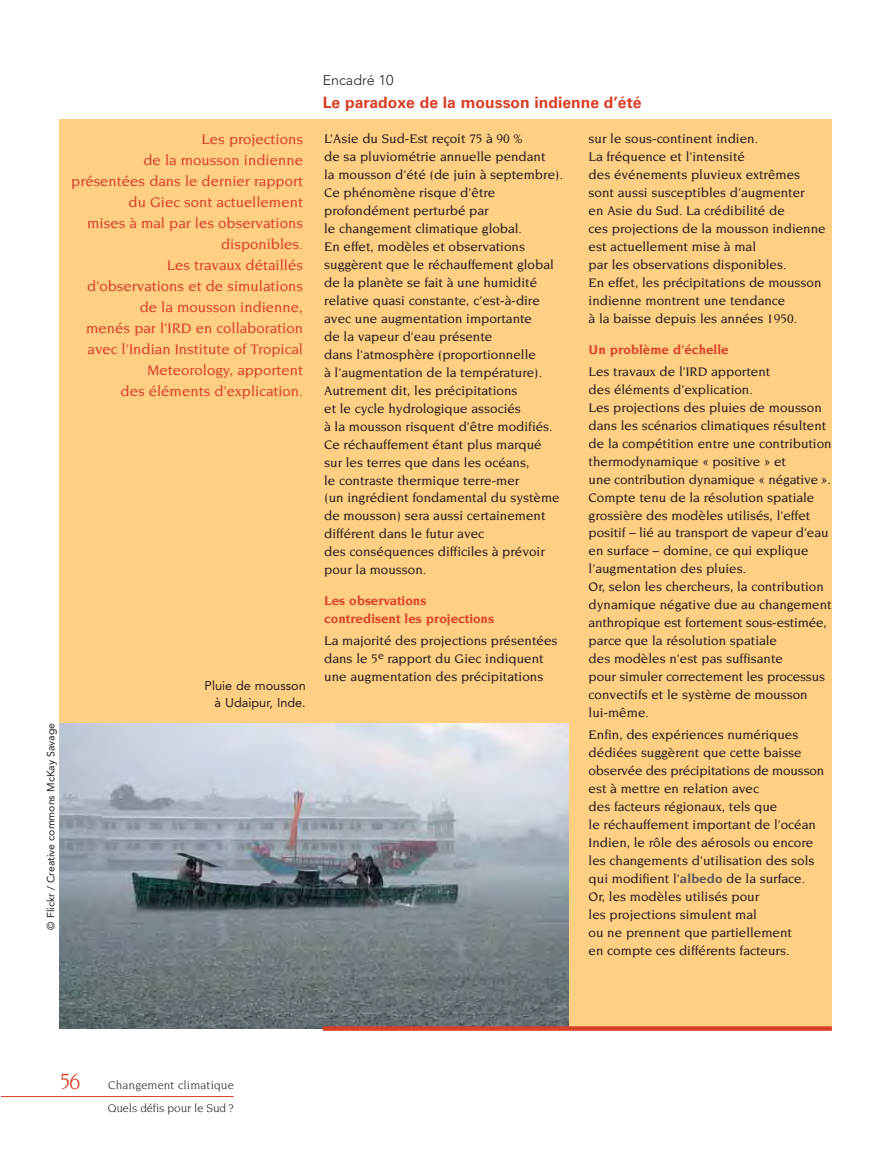
<style>
.page{position:relative;width:888px;height:1173px;background:#fff}
.page>*{position:absolute;margin:0;border:0;box-sizing:border-box;transform-origin:0 0}
.t1{font:700 15.75px "Univers";color:#d93f26}
.t2{font:500 15px/21px "Novarese";color:#d94127;text-align:right}
.t3{font:300 14.25px "Avenir";color:#231f20}
.t4{font:500 13.5px/18px "Novarese";color:#231f20}
.t5{font:700 13.5px/18px "Novarese";color:#d94127}
.t6{font:12.75px/17.2px "Avenir";color:#231f20;text-align:right}
.t7{font:12px/22.5px "Novarese";letter-spacing:.01em;color:#231f20;text-align:right}
.t8{font:10.5px "Avenir";color:#231f20}
.s1{font-weight:700;color:#58595b}
.s2{font-size:24px;color:#d93f26}
</style>
<div class="page">
<hr style="left:1px;top:1096px;width:233px;height:1px;background:#d93f26">
<div style="left:60px;top:119px;width:772px;height:910px;background:#ffcf83"></div>
<img style="left:60px;top:723px;width:509px;height:306px">
<div style="left:323px;top:1026px;width:509px;height:5px;background:#d94127"></div>
<p class="t8" style="left:46px;top:930px;width:208px;rotate:-90deg">© Flickr / Creative commons McKay Savage</p>
<p class="t3" style="left:323px;top:74px;width:72px">Encadré 10</p>
<p class="t1" style="left:323px;top:96px;width:320px">Le paradoxe de la mousson indienne d’été</p>
<p class="t2" style="left:71px;top:130px;width:233px">Les projections<br>de la mousson indienne présentées dans le dernier rapport du Giec sont actuellement<br>mises à mal par les observations disponibles.<br>Les travaux détaillés d’observations et de simulations de la mousson indienne,<br>menés par l’IRD en collaboration avec l’Indian Institute of Tropical<br>Meteorology, apportent<br>des éléments d’explication.</p>
<p class="t4" style="left:324px;top:131px;width:240px">L’Asie du Sud-Est reçoit 75 à 90 %<br>de sa pluviométrie annuelle pendant<br>la mousson d’été (de juin à septembre).<br>Ce phénomène risque d’être profondément perturbé par<br>le changement climatique global.<br>En effet, modèles et observations suggèrent que le réchauffement global de la planète se fait à une humidité relative quasi constante, c’est-à-dire avec une augmentation importante<br>de la vapeur d’eau présente<br>dans l’atmosphère (proportionnelle<br>à l’augmentation de la température).<br>Autrement dit, les précipitations<br>et le cycle hydrologique associés<br>à la mousson risquent d’être modifiés.<br>Ce réchauffement étant plus marqué sur les terres que dans les océans,<br>le contraste thermique terre-mer<br>(un ingrédient fondamental du système de mousson) sera aussi certainement différent dans le futur avec<br>des conséquences difficiles à prévoir pour la mousson.</p>
<p class="t5" style="left:324px;top:592px;width:171px">Les observations contredisent les projections</p>
<p class="t4" style="left:324px;top:633px;width:235px">La majorité des projections présentées dans le 5<sup>e</sup> rapport du Giec indiquent une augmentation des précipitations</p>
<p class="t6" style="left:204px;top:678px;width:103px">Pluie de mousson à Udaipur, Inde.</p>
<p class="t4" style="left:589px;top:131px;width:239px">sur le sous-continent indien.<br>La fréquence et l’intensité<br>des événements pluvieux extrêmes sont aussi susceptibles d’augmenter<br>en Asie du Sud. La crédibilité de<br>ces projections de la mousson indienne est actuellement mise à mal<br>par les observations disponibles.<br>En effet, les précipitations de mousson indienne montrent une tendance<br>à la baisse depuis les années 1950.</p>
<p class="t5" style="left:589px;top:341px;width:141px">Un problème d’échelle</p>
<p class="t4" style="left:589px;top:363px;width:245px">Les travaux de l’IRD apportent<br>des éléments d’explication.<br>Les projections des pluies de mousson dans les scénarios climatiques résultent de la compétition entre une contribution thermodynamique « positive » et<br>une contribution dynamique « négative ».<br>Compte tenu de la résolution spatiale grossière des modèles utilisés, l’effet positif – lié au transport de vapeur d’eau en surface – domine, ce qui explique l’augmentation des pluies.<br>Or, selon les chercheurs, la contribution dynamique négative due au changement anthropique est fortement sous-estimée, parce que la résolution spatiale<br>des modèles n’est pas suffisante<br>pour simuler correctement les processus convectifs et le système de mousson lui-même.</p>
<p class="t4" style="left:589px;top:727px;width:237px">Enfin, des expériences numériques dédiées suggèrent que cette baisse observée des précipitations de mousson est à mettre en relation avec<br>des facteurs régionaux, tels que<br>le réchauffement important de l’océan Indien, le rôle des aérosols ou encore les changements d’utilisation des sols qui modifient l’<span class="s1">albedo</span> de la surface.<br>Or, les modèles utilisés pour<br>les projections simulent mal<br>ou ne prennent que partiellement<br>en compte ces différents facteurs.</p>
<p class="t7" style="left:60px;top:1075px;width:175px"><span class="s2">56</span> Changement climatique<br>Quels défis pour le Sud ?</p>
</div>
